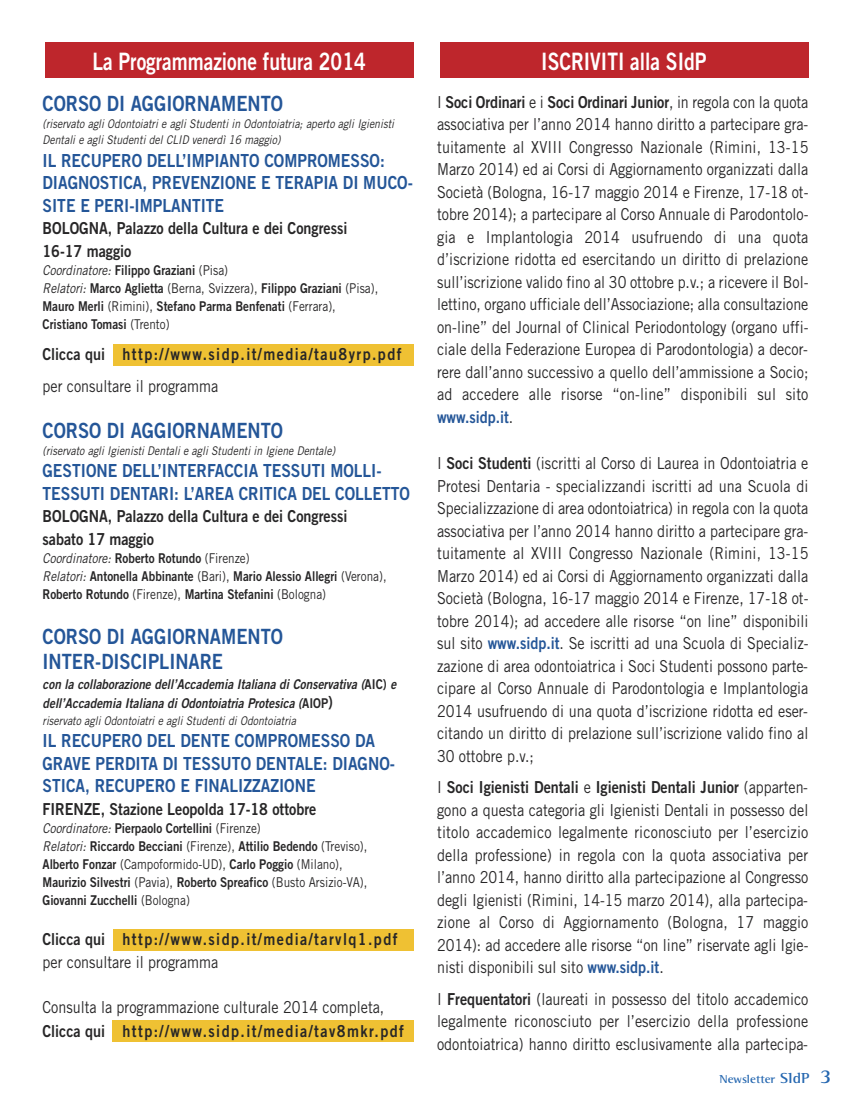
<style>
.page{position:relative;width:851px;height:1106px;background:#fff}
.page>*{position:absolute;margin:0;border:0;box-sizing:border-box;transform-origin:0 0}
.t1{font:24px "Trade Gothic Bold Two";color:#fff;scale:.8 1}
.t2{font:21px/25.5px "Trade Gothic Bold Two";color:#245698;scale:.87 1}
.t3{font:18px/22.5px "Trade Gothic Bold Two";color:#245698;scale:.87 1}
.t4{font:16.5px/22.5px "Trade Gothic";color:#272627;text-align:justify;scale:.87 1}
.t5{font:16.5px/22.5px "Trade Gothic Bold Two";color:#272627;scale:.87 1}
.t6{font:16.5px "Trade Gothic Bold Two";letter-spacing:.1em;color:#272627;scale:.87 1}
.t7{font:16.5px "Trade Gothic Bold Two";color:#245698;scale:.87 1}
.t8{font:13.5px/18px "Trade Gothic Bold Two";color:#272627;scale:.87 1}
.t9{font:italic 13.5px/19.5px "Trade Gothic Bold Two";color:#272627;scale:.87 1}
.t10{font:13.5px "Trade Gothic";color:#272627;scale:.87 1}
.t11{font:italic 12px/16.5px "Trade Gothic";color:#272627;scale:.87 1}
.t12{font:700 11.85px "Rotis Semi Serif";color:#2567b0;scale:1.06 1}
.s1{font-family:"Trade Gothic";font-style:italic}
.s2{font-family:"Trade Gothic"}
.s3{font-style:normal}
.s4{font-style:normal;font-size:16.5px}
.s5{font-family:"Trade Gothic Bold Two"}
.s6{font-family:"Trade Gothic";color:#272627}
.s7{font-family:"Trade Gothic Bold Two";color:#245698}
.s8{font-size:14.85px}
.s9{font-size:20.1px}
</style>
<div class="page">
<div style="left:45px;top:43px;width:368px;height:35px;background:#be262c"></div>
<div style="left:113px;top:345px;width:300px;height:21px;background:#efc133"></div>
<div style="left:113px;top:929px;width:300px;height:21px;background:#efc133"></div>
<div style="left:112px;top:1020px;width:301px;height:22px;background:#efc133"></div>
<div style="left:440px;top:43px;width:368px;height:35px;background:#be262c"></div>
<h1 class="t1" style="left:92px;top:52px;width:343px">La Programmazione futura 2014</h1>
<p class="t2" style="left:43px;top:93px;width:278px">CORSO DI AGGIORNAMENTO</p>
<p class="t11" style="left:43px;top:116px;width:408px">(riservato agli Odontoiatri e agli Studenti in Odontoiatria; aperto agli Igienisti<br>Dentali e agli Studenti del CLID venerdì 16 maggio)</p>
<p class="t3" style="left:43px;top:150px;width:427px">IL RECUPERO DELL’IMPIANTO COMPROMESSO:<br>DIAGNOSTICA, PREVENZIONE E TERAPIA DI MUCO-<br>SITE E PERI-IMPLANTITE</p>
<p class="t5" style="left:43px;top:218px;width:352px">BOLOGNA, Palazzo della Cultura e dei Congressi<br>16-17 maggio</p>
<p class="t8" style="left:43px;top:262px;width:387px"><span class="s1">Coordinatore:</span> Filippo Graziani <span class="s2">(Pisa)<br></span><span class="s1">Relatori:</span> Marco Aglietta <span class="s2">(Berna, Svizzera),</span> Filippo Graziani <span class="s2">(Pisa), </span>Mauro Merli <span class="s2">(Rimini),</span> Stefano Parma Benfenati <span class="s2">(Ferrara), </span>Cristiano Tomasi <span class="s2">(Trento)</span></p>
<p class="t6" style="left:43px;top:348px;width:414px">Clicca qui http://www.sidp.it/media/tau8yrp.pdf</p>
<p class="t4" style="left:43px;top:376px;width:203px">per consultare il programma</p>
<p class="t2" style="left:43px;top:420px;width:278px">CORSO DI AGGIORNAMENTO</p>
<p class="t11" style="left:43px;top:443px;width:340px">(riservato agli Igienisti Dentali e agli Studenti in Igiene Dentale)</p>
<p class="t3" style="left:43px;top:461px;width:424px">GESTIONE DELL’INTERFACCIA TESSUTI MOLLI-<br>TESSUTI DENTARI: L’AREA CRITICA DEL COLLETTO</p>
<p class="t5" style="left:43px;top:506px;width:352px">BOLOGNA, Palazzo della Cultura e dei Congressi sabato 17 maggio</p>
<p class="t8" style="left:43px;top:550px;width:397px"><span class="s1">Coordinatore:</span> Roberto Rotundo <span class="s2">(Firenze)<br></span><span class="s1">Relatori:</span> Antonella Abbinante <span class="s2">(Bari),</span> Mario Alessio Allegri <span class="s2">(Verona),<br></span>Roberto Rotundo <span class="s2">(Firenze),</span> Martina Stefanini <span class="s2">(Bologna)</span></p>
<p class="t2" style="left:43px;top:625px;width:278px">CORSO DI AGGIORNAMENTO<br>INTER-DISCIPLINARE</p>
<p class="t9" style="left:43px;top:675px;width:411px">con la collaborazione dell’Accademia Italiana di Conservativa (<span class="s3">A I C )</span> e dell’Accademia Italiana di Odontoiatria Protesica (<span class="s3">A I O P</span> <span class="s4">)</span></p>
<p class="t11" style="left:43px;top:713px;width:295px">riservato agli Odontoiatri e agli Studenti di Odontoiatria</p>
<p class="t3" style="left:43px;top:731px;width:406px">IL RECUPERO DEL DENTE COMPROMESSO DA<br>GRAVE PERDITA DI TESSUTO DENTALE: DIAGNO-<br>STICA, RECUPERO E FINALIZZAZIONE</p>
<p class="t5" style="left:43px;top:799px;width:316px">FIRENZE, Stazione Leopolda 17-18 ottobre</p>
<p class="t8" style="left:43px;top:820px;width:375px"><span class="s1">Coordinatore:</span> Pierpaolo Cortellini <span class="s2">(Firenze)<br></span><span class="s1">Relatori:</span> Riccardo Becciani <span class="s2">(Firenze),</span> Attilio Bedendo <span class="s2">(Treviso),</span></p>
<p class="t10" style="left:43px;top:859px;width:346px"><span class="s5">Alberto Fonzar</span> (Campoformido-UD), <span class="s5">Carlo Poggio</span> (Milano),</p>
<p class="t8" style="left:43px;top:874px;width:375px">Maurizio Silvestri <span class="s2">(Pavia),</span> Roberto Spreafico <span class="s2">(Busto Arsizio-VA),<br></span>Giovanni Zucchelli <span class="s2">(Bologna)</span></p>
<p class="t6" style="left:43px;top:933px;width:409px">Clicca qui http://www.sidp.it/media/tarvlq1.pdf</p>
<p class="t4" style="left:43px;top:952px;width:203px">per consultare il programma</p>
<p class="t4" style="left:43px;top:997px;width:394px">Consulta la programmazione culturale 2014 completa,</p>
<p class="t6" style="left:43px;top:1025px;width:417px">Clicca qui http://www.sidp.it/media/tav8mkr.pdf</p>
<h1 class="t1" style="left:541px;top:52px;width:208px">ISCRIVITI alla SIdP</h1>
<p class="t5" style="left:437px;top:92px;width:428px"><span class="s2">I</span> Soci Ordinari <span class="s2">e i</span> Soci Ordinari Junior<span class="s2">, in regola con la quota</span></p>
<p class="t4" style="left:437px;top:114px;width:428px">associativa per l’anno 2014 hanno diritto a partecipare gra&shy;tuitamente al XVIII Congresso Nazionale (Rimini, 13-15<br>Marzo 2014) ed ai Corsi di Aggiornamento organizzati dalla Società (Bologna, 16-17 maggio 2014 e Firenze, 17-18 ot&shy;tobre 2014); a partecipare al Corso Annuale di Parodontolo&shy;gia e Implantologia 2014 usufruendo di una quota d’iscrizione ridotta ed esercitando un diritto di prelazione sull’iscrizione valido fino al 30 ottobre p.v.; a ricevere il Bol&shy;lettino, organo ufficiale dell’Associazione; alla consultazione on-line” del Journal of Clinical Periodontology (organo uffi&shy;ciale della Federazione Europea di Parodontologia) a decor&shy;rere dall’anno successivo a quello dell’ammissione a Socio; ad accedere alle risorse “on-line” disponibili sul sito</p>
<p class="t7" style="left:437px;top:411px;width:89px">www.sidp.it<span class="s6">.</span></p>
<p class="t4" style="left:437px;top:453px;width:428px">I <span class="s5">Soci Studenti</span> (iscritti al Corso di Laurea in Odontoiatria e Protesi Dentaria - specializzandi iscritti ad una Scuola di Specializzazione di area odontoiatrica) in regola con la quota associativa per l’anno 2014 hanno diritto a partecipare gra&shy;tuitamente al XVIII Congresso Nazionale (Rimini, 13-15<br>Marzo 2014) ed ai Corsi di Aggiornamento organizzati dalla Società (Bologna, 16-17 maggio 2014 e Firenze, 17-18 ot&shy;tobre 2014); ad accedere alle risorse “on line” disponibili sul sito <span class="s7">www.sidp.it</span>. Se iscritti ad una Scuola di Specializ&shy;zazione di area odontoiatrica i Soci Studenti possono parte&shy;cipare al Corso Annuale di Parodontologia e Implantologia 2014 usufruendo di una quota d’iscrizione ridotta ed eser&shy;citando un diritto di prelazione sull’iscrizione valido fino al 30 ottobre p.v.;</p>
<p class="t5" style="left:437px;top:777px;width:427px"><span class="s2">I</span> Soci Igienisti Dentali <span class="s2">e</span> Igienisti Dentali Junior <span class="s2">(apparten-</span></p>
<p class="t4" style="left:437px;top:800px;width:428px">gono a questa categoria gli Igienisti Dentali in possesso del titolo accademico legalmente riconosciuto per l’esercizio della professione) in regola con la quota associativa per l’anno 2014, hanno diritto alla partecipazione al Congresso degli Igienisti (Rimini, 14-15 marzo 2014), alla partecipa&shy;zione al Corso di Aggiornamento (Bologna, 17 maggio 2014): ad accedere alle risorse “on line” riservate agli Igie&shy;nisti disponibili sul sito <span class="s7">www.sidp.it</span>.</p>
<p class="t4" style="left:437px;top:989px;width:428px">I <span class="s5">Frequentatori</span> (laureati in possesso del titolo accademico legalmente riconosciuto per l’esercizio della professione odontoiatrica) hanno diritto esclusivamente alla partecipa-</p>
<p class="t12" style="left:719px;top:1074px;width:107px">Newsletter <span class="s8">SIdP</span> <span class="s9">3</span></p>
</div>
